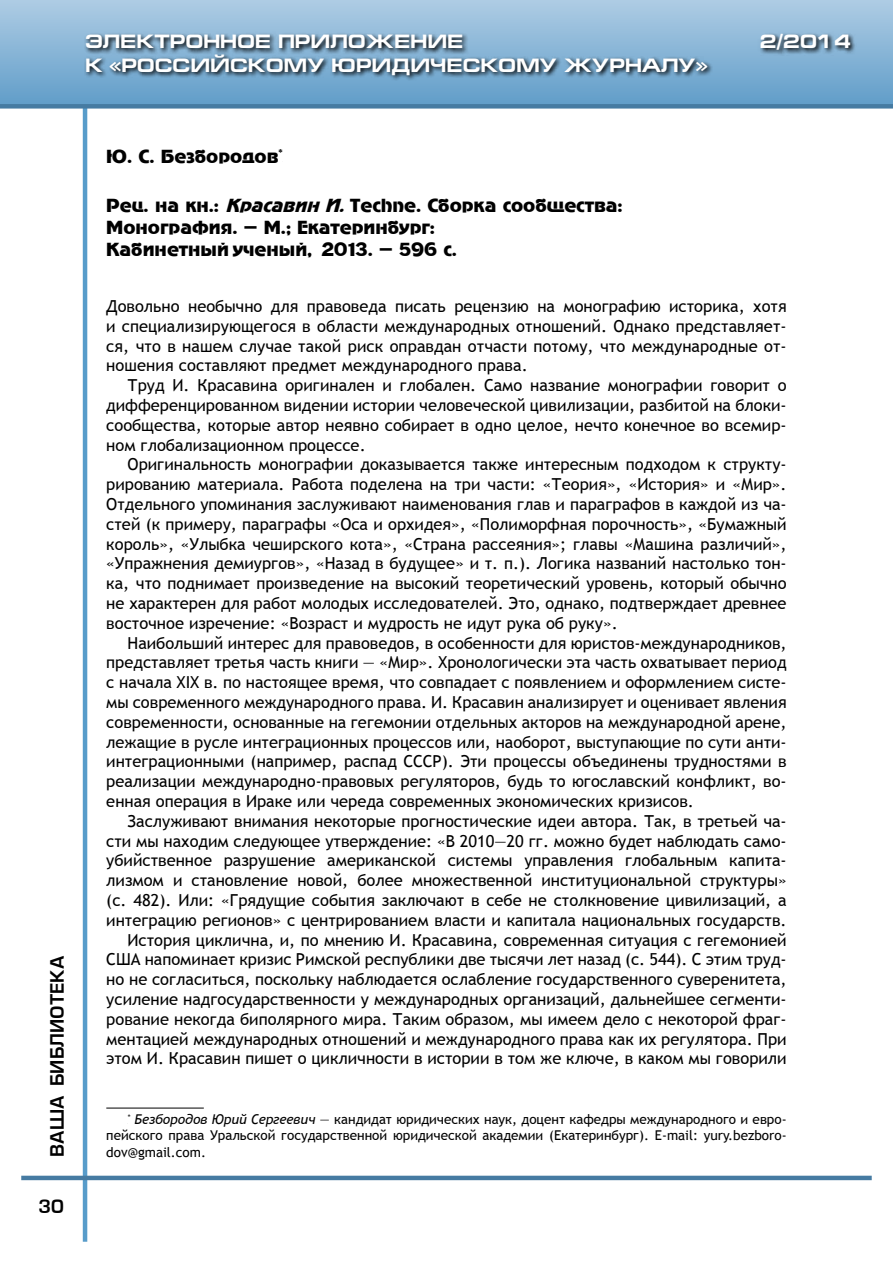
<style>
.page{position:relative;width:893px;height:1263px;background:#fff}
.page>*{position:absolute;margin:0;border:0;box-sizing:border-box;transform-origin:0 0}
.t1{font:700 19.5px "Europe Ext";color:#fff}
.t2{font:18px/22.2px "Adver Gothic";color:#000}
.t3{font:18px "Europe Demi Normal";color:#000}
.t4{font:16.5px/19.8px "Trebuchet MS";color:#000;text-align:justify}
.t5{font:13.5px/16.2px "Trebuchet MS";color:#000;text-align:justify}
.s1{font-style:italic}
</style>
<div class="page">
<hr style="left:83px;top:89px;width:4px;height:1153px;background:#589cca">
<hr style="left:21px;top:1176px;width:851px;height:4px;background:#467ba2">
<div style="left:0;top:0;width:893px;height:106px;background:linear-gradient(to bottom,#aecce4,#619dc9)"></div>
<div style="left:0;top:104px;width:893px;height:5px;background:#467ba2"></div>
<svg style="left:84px;top:31px;width:773px;height:50px;background:#6b91ad"></svg>
<hr style="left:106px;top:1108px;width:98px;height:1px;background:#000">
<p class="t1" style="left:85px;top:31px;width:380px">ЭЛЕКТРОННОЕ ПРИЛОЖЕНИЕ</p>
<p class="t1" style="left:760px;top:31px;width:92px">2/2014</p>
<p class="t1" style="left:85px;top:54px;width:624px">К «РОССИЙСКОМУ ЮРИДИЧЕСКОМУ ЖУРНАЛУ»</p>
<p class="t3" style="left:47px;top:1157px;width:202px;rotate:-90deg">ваша библиотека</p>
<p class="t3" style="left:38px;top:1196px;width:27px">30</p>
<p class="t2" style="left:106px;top:145px;width:178px">Ю. С. Безбородов<sup>*</sup></p>
<p class="t2" style="left:106px;top:194px;width:518px">Рец. на кн.: <span class="s1">красавин и.</span>techne. сборка сообщества:<br>Монография. – м.; екатеринбург:<br>кабинетный ученый, 2013. – 596 с.</p>
<p class="t4" style="left:106px;top:296px;width:682px">Довольно необычно для правоведа писать рецензию на монографию историка, хотя и специализирующегося в области международных отношений. Однако представляет&shy;ся, что в нашем случае такой риск оправдан отчасти потому, что международные от&shy;ношения составляют предмет международного права.</p>
<p class="t4" style="left:106px;top:376px;width:682px;text-indent:21px">Труд И. Красавина оригинален и глобален. Само название монографии говорит о дифференцированном видении истории человеческой цивилизации, разбитой на блоки&shy;сообщества, которые автор неявно собирает в одно целое, нечто конечное во всемир&shy;ном глобализационном процессе.</p>
<p class="t4" style="left:106px;top:455px;width:682px;text-indent:21px">Оригинальность монографии доказывается также интересным подходом к структу&shy;рированию материала. Работа поделена на три части: «Теория», «История» и «Мир».<br>Отдельного упоминания заслуживают наименования глав и параграфов в каждой из ча&shy;стей (к примеру, параграфы «Оса и орхидея», «Полиморфная порочность», «Бумажный король», «Улыбка чеширского кота», «Страна рассеяния»; главы «Машина различий», «Упражнения демиургов», «Назад в будущее» и т. п.). Логика названий настолько тон&shy;ка, что поднимает произведение на высокий теоретический уровень, который обычно не характерен для работ молодых исследователей. Это, однако, подтверждает древнее восточное изречение: «Возраст и мудрость не идут рука об руку».</p>
<p class="t4" style="left:106px;top:633px;width:682px;text-indent:21px">Наибольший интерес для правоведов, в особенности для юристов-международников, представляет третья часть книги — «Мир». Хронологически эта часть охватывает период с начала XIX в. по настоящее время, что совпадает с появлением и оформлением систе&shy;мы современного международного права. И. Красавин анализирует и оценивает явления современности, основанные на гегемонии отдельных акторов на международной арене, лежащие в русле интеграционных процессов или, наоборот, выступающие по сути анти&shy;интеграционными (например, распад СССР). Эти процессы объединены трудностями в реализации международно-правовых регуляторов, будь то югославский конфликт, во&shy;енная операция в Ираке или череда современных экономических кризисов.</p>
<p class="t4" style="left:106px;top:811px;width:682px;text-align:right">Заслуживают внимания некоторые прогностические идеи автора. Так, в третьей ча&shy;сти мы находим следующее утверждение: «В 2010—20 гг. можно будет наблюдать само&shy;убийственное разрушение американской системы управления глобальным капита&shy;лизмом и становление новой, более множественной институциональной структуры» (с. 482). Или: «Грядущие события заключают в себе не столкновение цивилизаций, а интеграцию регионов» с центрированием власти и капитала национальных государств.<br>История циклична, и, по мнению И. Красавина, современная ситуация с гегемонией США напоминает кризис римской республики две тысячи лет назад (с. 544). С этим труд&shy;но не согласиться, поскольку наблюдается ослабление государственного суверенитета, усиление надгосударственности у международных организаций, дальнейшее сегменти&shy;рование некогда биполярного мира. Таким образом, мы имеем дело с некоторой фраг&shy;ментацией международных отношений и международного права как их регулятора. При этом И. Красавин пишет о цикличности в истории в том же ключе, в каком мы говорили</p>
<p class="t5" style="left:106px;top:1111px;width:682px;text-indent:22px"><sup>*</sup> <span class="s1">Безбородов Юрий Сергеевич</span> — кандидат юридических наук, доцент кафедры международного и евро&shy;пейского права Уральской государственной юридической академии (Екатеринбург). E-mail: yury.bezboro&shy;dov@gmail.com.</p>
</div>
